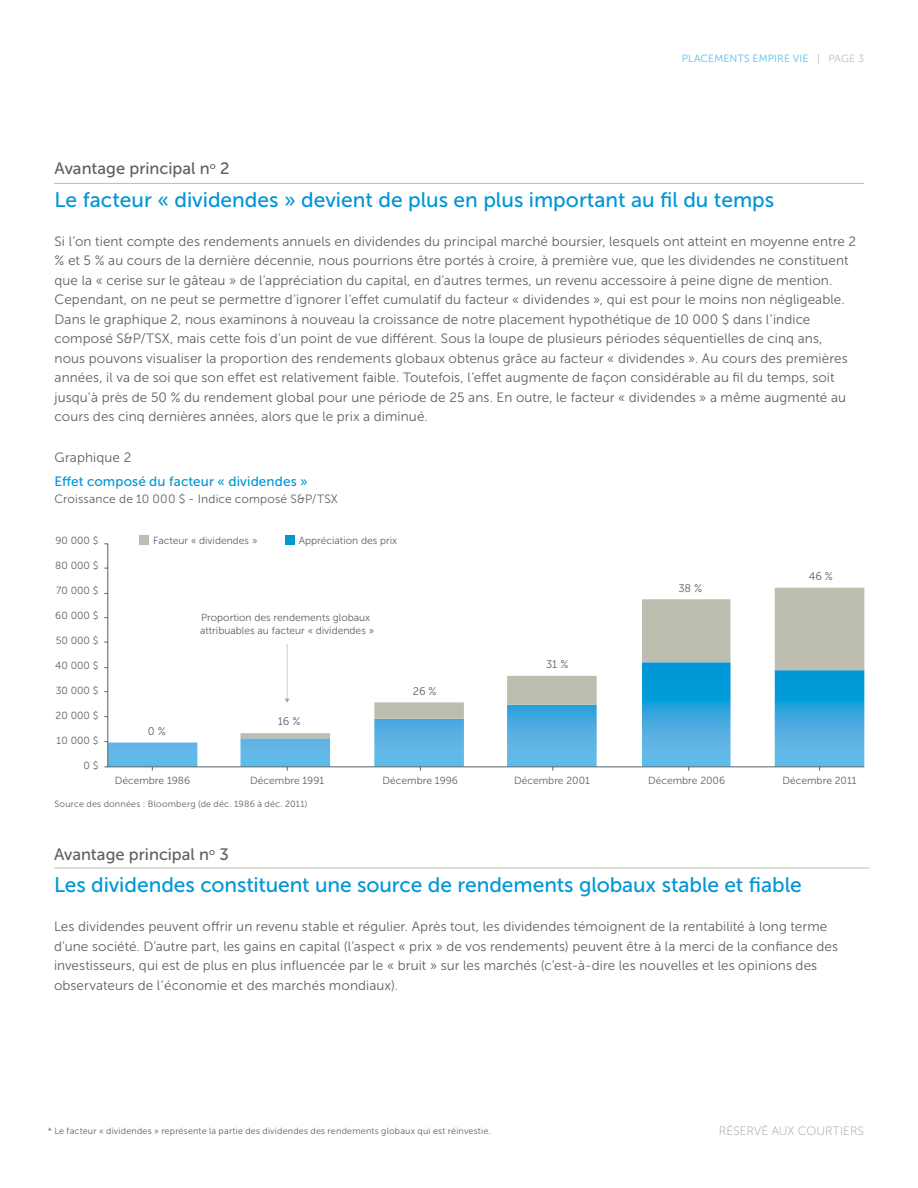
<style>
.page{position:relative;width:918px;height:1188px;background:#fff}
.page>*{position:absolute;margin:0;border:0;box-sizing:border-box;transform-origin:0 0}
.t1{font:21px "Museo Sans 500";color:#0096d6}
.t2{font:16.5px "Museo Sans 500";color:#5a6166}
.t3{font:13.5px/19.5px "Museo Sans 300";letter-spacing:.005em;color:#5a6166}
.t4{font:13.5px "Museo Sans 500";letter-spacing:.01em;color:#0096d6}
.t5{font:12px "Museo Sans 300";letter-spacing:.01em;color:#5a6166}
.t6{font:12px "Museo Sans 100";letter-spacing:.005em;color:#959ca1}
.t7{font:11.1px "Museo Sans 300";color:#5a6166}
.t8{font:10.5px "Museo Sans 300";letter-spacing:.02em;color:#54bceb}
.t9{font:10.35px/12.3px "Museo Sans 300";color:#5a6166}
.t10{font:9px "Museo Sans 300";letter-spacing:.025em;color:#5a6166}
.s1{color:#bdbdb0}
</style>
<div class="page">
<hr style="left:54px;top:183px;width:810px;height:1px;background:#bdbdb0">
<div style="left:140px;top:535px;width:9px;height:9px;background:#bdbdb0"></div>
<div style="left:286px;top:535px;width:9px;height:9px;background:#0096d6"></div>
<svg style="left:107px;top:543px;width:758px;height:224px"></svg>
<hr style="left:55px;top:868px;width:814px;height:1px;background:#bdbdb0">
<p class="t8" style="left:682px;top:53px;width:184px">PLACEMENTS EMPIRE VIE <span class="s1">| page 3</span></p>
<p class="t2" style="left:55px;top:160px;width:176px">Avantage principal n<sup>o</sup> 2</p>
<h1 class="t1" style="left:55px;top:188px;width:721px">Le facteur « dividendes » devient de plus en plus important au fil du temps</h1>
<p class="t3" style="left:55px;top:231px;width:803px">Si l’on tient compte des rendements annuels en dividendes du principal marché boursier, lesquels ont atteint en moyenne entre 2 % et 5 % au cours de la dernière décennie, nous pourrions être portés à croire, à première vue, que les dividendes ne constituent que la « cerise sur le gâteau » de l’appréciation du capital, en d’autres termes, un revenu accessoire à peine digne de mention.<br>Cependant, on ne peut se permettre d’ignorer l’effet cumulatif du facteur « dividendes », qui est pour le moins non négligeable.<br>Dans le graphique 2, nous examinons à nouveau la croissance de notre placement hypothétique de 10 000 $ dans l’indice composé S&amp;P/TSX, mais cette fois d’un point de vue différent. Sous la loupe de plusieurs périodes séquentielles de cinq ans, nous pouvons visualiser la proportion des rendements globaux obtenus grâce au facteur « dividendes ». Au cours des premières années, il va de soi que son effet est relativement faible. Toutefois, l’effet augmente de façon considérable au fil du temps, soit jusqu’à près de 50 % du rendement global pour une période de 25 ans. En outre, le facteur « dividendes » a même augmenté au cours des cinq dernières années, alors que le prix a diminué.</p>
<p class="t3" style="left:55px;top:447px;width:78px">Graphique 2</p>
<p class="t4" style="left:55px;top:474px;width:255px">Effet composé du facteur « dividendes »</p>
<p class="t5" style="left:55px;top:492px;width:285px">Croissance de 10 000 $ - Indice composé S&amp;P/TSX</p>
<p class="t9" style="left:55px;top:535px;width:45px">90 000 $</p>
<p class="t9" style="left:153px;top:535px;width:106px">Facteur « dividendes »</p>
<p class="t9" style="left:55px;top:559px;width:45px">80 000 $</p>
<p class="t9" style="left:56px;top:585px;width:44px">70 000 $</p>
<p class="t9" style="left:299px;top:535px;width:100px">Appréciation des prix</p>
<p class="t9" style="left:55px;top:609px;width:45px">60 000 $</p>
<p class="t9" style="left:56px;top:634px;width:44px">50 000 $</p>
<p class="t9" style="left:55px;top:660px;width:45px">40 000 $</p>
<p class="t9" style="left:56px;top:684px;width:44px">30 000 $</p>
<p class="t9" style="left:56px;top:709px;width:44px">20 000 $</p>
<p class="t9" style="left:57px;top:735px;width:43px">10 000 $</p>
<p class="t9" style="left:84px;top:760px;width:16px">0 $</p>
<p class="t7" style="left:148px;top:725px;width:19px">0 %</p>
<p class="t9" style="left:200px;top:612px;width:175px">Proportion des rendements globaux attribuables au facteur « dividendes »</p>
<p class="t7" style="left:278px;top:716px;width:24px">16 %</p>
<p class="t7" style="left:413px;top:685px;width:25px">26 %</p>
<p class="t7" style="left:546px;top:658px;width:24px">31 %</p>
<p class="t7" style="left:678px;top:583px;width:25px">38 %</p>
<p class="t7" style="left:809px;top:571px;width:26px">46 %</p>
<p class="t9" style="left:115px;top:774px;width:77px">Décembre 1986</p>
<p class="t9" style="left:250px;top:774px;width:76px">Décembre 1991</p>
<p class="t9" style="left:383px;top:774px;width:77px">Décembre 1996</p>
<p class="t9" style="left:514px;top:774px;width:77px">Décembre 2001</p>
<p class="t9" style="left:648px;top:774px;width:79px">Décembre 2006</p>
<p class="t9" style="left:783px;top:774px;width:76px">Décembre 2011</p>
<p class="t10" style="left:55px;top:799px;width:255px">Source des données : Bloomberg (de déc. 1986 à déc. 2011)</p>
<p class="t2" style="left:54px;top:845px;width:176px">Avantage principal n<sup>o</sup> 3</p>
<h1 class="t1" style="left:54px;top:874px;width:749px">Les dividendes constituent une source de rendements globaux stable et fiable</h1>
<p class="t3" style="left:54px;top:917px;width:786px">Les dividendes peuvent offrir un revenu stable et régulier. Après tout, les dividendes témoignent de la rentabilité à long terme d’une société. D’autre part, les gains en capital (l’aspect « prix » de vos rendements) peuvent être à la merci de la confiance des investisseurs, qui est de plus en plus influencée par le « bruit » sur les marchés (c’est-à-dire les nouvelles et les opinions des observateurs de l’économie et des marchés mondiaux).</p>
<p class="t10" style="left:48px;top:1126px;width:444px">* Le facteur « dividendes » représente la partie des dividendes des rendements globaux qui est réinvestie.</p>
<p class="t6" style="left:719px;top:1125px;width:147px">RÉSERVÉ AUX COURTIERS</p>
</div>
